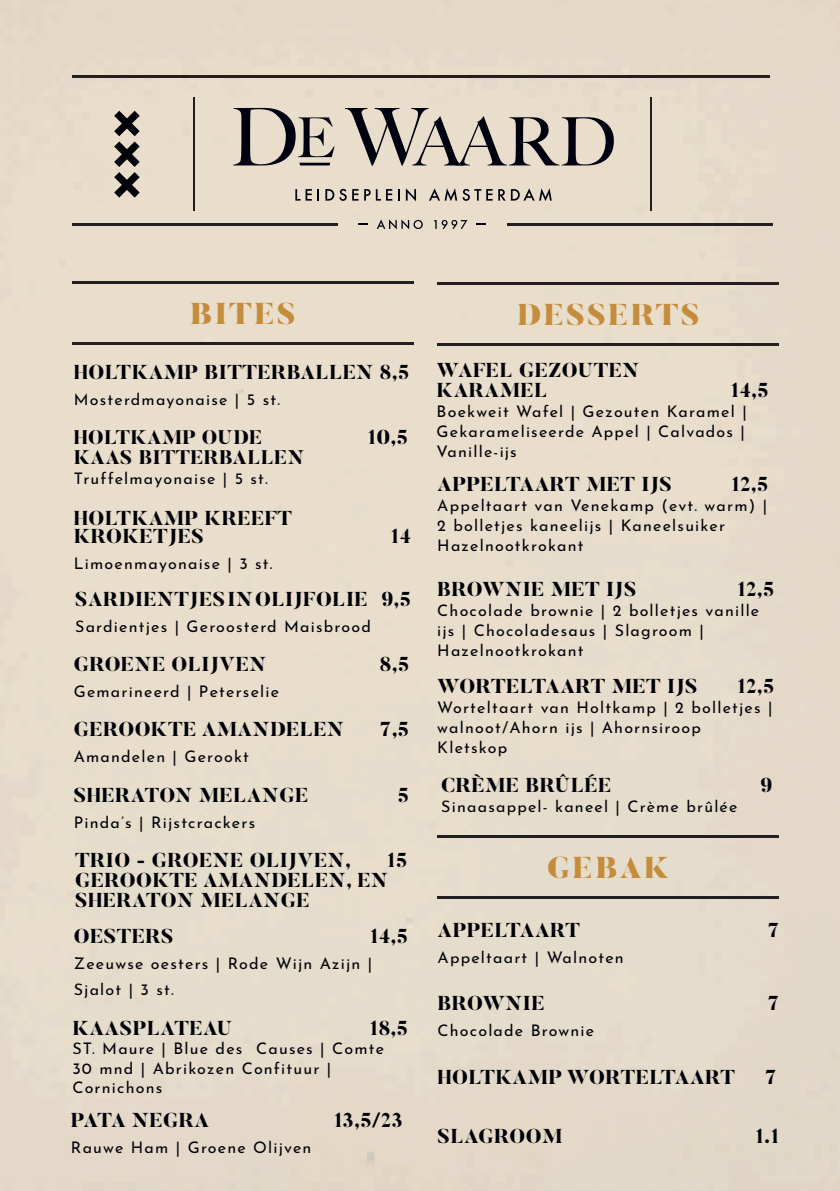
<style>
.page{position:relative;width:840px;height:1191px;background:#fff}
.page>*{position:absolute;margin:0;border:0;box-sizing:border-box;transform-origin:0 0}
.t1{font:900 30px "Butler";letter-spacing:.075em;color:#c48c3b}
.t2{font:800 20px/20px "Butler";letter-spacing:.025em;color:#000108}
.t3{font:800 20px "Butler";letter-spacing:.025em;color:#000007}
.t4{font:800 19.6px "Butler";letter-spacing:.025em;color:#000108}
.t5{font:16px/20px "Josefin Sans";letter-spacing:.075em;color:#000108}
</style>
<div class="page">
<div style="left:0;top:0;width:839px;height:1191px;background:#e5ddcb"></div>
<hr style="left:437px;top:896px;width:341px;height:2px;background:#231f20">
<hr style="left:437px;top:343px;width:341px;height:2px;background:#231f20">
<hr style="left:72px;top:342px;width:341px;height:2px;background:#231f20">
<hr style="left:437px;top:835px;width:341px;height:2px;background:#231f20">
<hr style="left:437px;top:282px;width:341px;height:2px;background:#231f20">
<hr style="left:72px;top:281px;width:341px;height:2px;background:#231f20">
<hr style="left:506px;top:223px;width:266px;height:2px;background:#231f20">
<hr style="left:72px;top:223px;width:266px;height:2px;background:#231f20">
<hr style="left:72px;top:75px;width:696px;height:2px;background:#231f20">
<hr style="left:193px;top:98px;width:1px;height:113px;background:#231f20">
<hr style="left:650px;top:98px;width:1px;height:113px;background:#231f20">
<svg style="left:295px;top:189px;width:24px;height:12px"></svg>
<svg style="left:325px;top:189px;width:21px;height:12px"></svg>
<svg style="left:352px;top:189px;width:6px;height:12px"></svg>
<svg style="left:364px;top:189px;width:28px;height:12px"></svg>
<svg style="left:398px;top:189px;width:1px;height:12px"></svg>
<svg style="left:405px;top:188px;width:11px;height:13px"></svg>
<svg style="left:428px;top:188px;width:64px;height:13px"></svg>
<svg style="left:498px;top:188px;width:53px;height:13px"></svg>
<svg style="left:376px;top:219px;width:46px;height:10px"></svg>
<svg style="left:433px;top:220px;width:34px;height:9px"></svg>
<svg style="left:357px;top:223px;width:10px;height:2px"></svg>
<svg style="left:476px;top:223px;width:10px;height:2px"></svg>
<svg style="left:345px;top:108px;width:268px;height:58px;background:#afa79c"></svg>
<svg style="left:233px;top:108px;width:101px;height:57px;background:#a79f96"></svg>
<svg style="left:114px;top:111px;width:26px;height:87px;background:#78736d"></svg>
<h1 class="t1" style="left:190px;top:294px;width:107px">BITES</h1>
<h1 class="t1" style="left:516px;top:295px;width:184px">DESSERTS</h1>
<p class="t2" style="left:74px;top:363px;width:336px">HOLTKAMP BITTERBALLEN 8,5</p>
<p class="t5" style="left:74px;top:391px;width:208px">Mosterdmayonaise | 5 st.</p>
<p class="t4" style="left:74px;top:425px;width:190px">HOLTKAMP OUDE</p>
<p class="t2" style="left:368px;top:427px;width:41px">10,5</p>
<p class="t4" style="left:74px;top:445px;width:232px">KAAS BITTERBALLEN</p>
<p class="t5" style="left:74px;top:470px;width:196px">Truffelmayonaise | 5 st.</p>
<p class="t2" style="left:74px;top:509px;width:219px;line-height:18px">HOLTKAMP KREEFT<br>KROKETJES</p>
<p class="t2" style="left:391px;top:526px;width:21px">14</p>
<p class="t5" style="left:74px;top:555px;width:200px">Limoenmayonaise | 3 st.</p>
<p class="t2" style="left:75px;top:590px;width:337px">SARDIENTJES IN OLIJFOLIE 9,5</p>
<p class="t5" style="left:75px;top:618px;width:297px">Sardientjes | Geroosterd Maisbrood</p>
<p class="t2" style="left:74px;top:655px;width:194px">GROENE OLIJVEN</p>
<p class="t2" style="left:380px;top:655px;width:31px">8,5</p>
<p class="t5" style="left:74px;top:683px;width:207px">Gemarineerd | Peterselie</p>
<p class="t2" style="left:74px;top:720px;width:272px">GEROOKTE AMANDELEN</p>
<p class="t2" style="left:380px;top:720px;width:30px">7,5</p>
<p class="t5" style="left:74px;top:748px;width:177px">Amandelen | Gerookt</p>
<p class="t2" style="left:74px;top:785px;width:236px">SHERATON MELANGE</p>
<p class="t2" style="left:398px;top:785px;width:12px">5</p>
<p class="t5" style="left:74px;top:813px;width:183px">Pinda’s | Rijstcrackers</p>
<p class="t2" style="left:75px;top:850px;width:333px;text-indent:312px">15<br>GEROOKTE AMANDELEN, EN<br>SHERATON MELANGE</p>
<p class="t2" style="left:75px;top:850px;width:277px">TRIO - GROENE OLIJVEN,</p>
<p class="t2" style="left:74px;top:927px;width:101px">OESTERS</p>
<p class="t2" style="left:370px;top:927px;width:39px">14,5</p>
<p class="t5" style="left:74px;top:952px;width:300px;line-height:26px">Zeeuwse oesters | Rode Wijn Azijn |<br>Sjalot | 3 st.</p>
<p class="t2" style="left:72px;top:1018px;width:161px">KAASPLATEAU</p>
<p class="t2" style="left:369px;top:1018px;width:39px">18,5</p>
<p class="t5" style="left:72px;top:1040px;width:313px;line-height:19.2px">ST. Maure | Blue des Causes | Comte<br>30 mnd | Abrikozen Confituur |<br>Cornichons</p>
<p class="t2" style="left:71px;top:1110px;width:140px">PATA NEGRA</p>
<p class="t2" style="left:334px;top:1110px;width:70px">13,5/23</p>
<p class="t5" style="left:71px;top:1138px;width:242px">Rauwe Ham | Groene Olijven</p>
<p class="t2" style="left:436px;top:360px;width:204px">WAFEL GEZOUTEN<br>KARAMEL</p>
<p class="t2" style="left:730px;top:380px;width:39px">14,5</p>
<p class="t5" style="left:436px;top:403px;width:311px;text-align:justify">Boekweit Wafel | Gezouten Karamel | Gekarameliseerde Appel | Calvados | Vanille-ijs</p>
<p class="t3" style="left:437px;top:471px;width:236px">APPELTAART MET IJS</p>
<p class="t3" style="left:731px;top:471px;width:38px">12,5</p>
<p class="t5" style="left:437px;top:497px;width:331px">Appeltaart van Venekamp (evt. warm) |<br>2 bolletjes kaneelijs | Kaneelsuiker<br>Hazelnootkrokant</p>
<p class="t3" style="left:437px;top:576px;width:201px">BROWNIE MET IJS</p>
<p class="t3" style="left:737px;top:576px;width:38px">12,5</p>
<p class="t5" style="left:437px;top:601px;width:323px">Chocolade brownie | 2 bolletjes vanille ijs | Chocoladesaus | Slagroom |<br>Hazelnootkrokant</p>
<p class="t3" style="left:437px;top:674px;width:262px">WORTELTAART MET IJS</p>
<p class="t3" style="left:737px;top:674px;width:38px">12,5</p>
<p class="t5" style="left:437px;top:699px;width:336px">Worteltaart van Holtkamp | 2 bolletjes | walnoot/Ahorn ijs | Ahornsiroop<br>Kletskop</p>
<p class="t3" style="left:441px;top:772px;width:171px">CRÈME BRÛLÉE</p>
<p class="t3" style="left:760px;top:772px;width:13px">9</p>
<p class="t5" style="left:441px;top:798px;width:297px">Sinaasappel- kaneel | Crème brûlée</p>
<h1 class="t1" style="left:547px;top:848px;width:124px">GEBAK</h1>
<p class="t2" style="left:437px;top:920px;width:144px">APPELTAART</p>
<p class="t2" style="left:767px;top:920px;width:13px">7</p>
<p class="t5" style="left:437px;top:949px;width:187px">Appeltaart | Walnoten</p>
<p class="t2" style="left:437px;top:994px;width:108px">BROWNIE</p>
<p class="t2" style="left:767px;top:994px;width:13px">7</p>
<p class="t5" style="left:437px;top:1022px;width:158px">Chocolade Brownie</p>
<p class="t2" style="left:437px;top:1068px;width:299px">HOLTKAMP WORTELTAART</p>
<p class="t2" style="left:764px;top:1068px;width:13px">7</p>
<p class="t2" style="left:437px;top:1126px;width:126px">SLAGROOM</p>
<p class="t2" style="left:755px;top:1126px;width:25px">1.1</p>
</div>
